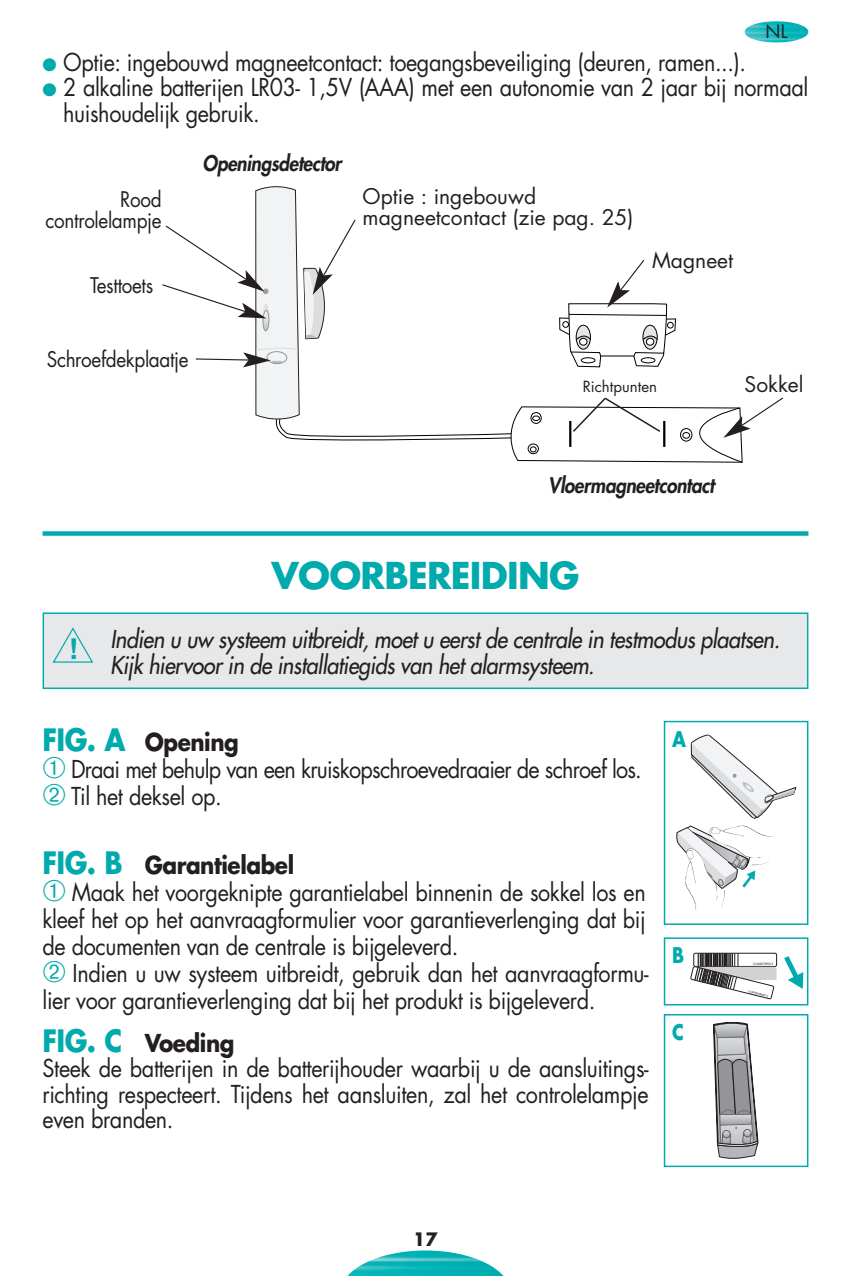
<style>
.page{position:relative;width:851px;height:1276px;background:#fff}
.page>*{position:absolute;margin:0;border:0;box-sizing:border-box;transform-origin:0 0}
.t1{font:700 36px "Futura";letter-spacing:-.02em;color:#00aaad}
.t2{font:700 28.8px "Helvetica";color:#00aaad}
.t3{font:24px/27px "Futura";letter-spacing:-.02em;color:#231f20;scale:.9 1}
.t4{font:italic 24px/25.5px "Futura";letter-spacing:-.015em;color:#231f20;scale:.9 1}
.t5{font:21px/21px "Futura";color:#231f20}
.t6{font:21px/21px "Futura";letter-spacing:-.02em;color:#231f20;text-align:right;scale:.9 1}
.t7{font:italic 800 21px "Futura";letter-spacing:-.015em;color:#231f20;scale:.9 1}
.t8{font:700 21px "Futura";color:#00aaad;scale:.85 1}
.t9{font:700 18px "Futura";color:#231f20}
.t10{font:18px "Futura";color:#231f20}
.t11{font:15px "Futura";color:#231f20}
.s1{color:#00aaad}
.s2{font-weight:700;font-size:30px;color:#00aaad}
.s3{font-weight:700}
</style>
<div class="page">
<img style="left:347px;top:1250px;width:157px;height:26px">
<img style="left:744px;top:21px;width:64px;height:22px">
<svg style="left:162px;top:186px;width:622px;height:277px"></svg>
<svg style="left:690px;top:734px;width:106px;height:84px"></svg>
<div style="left:663px;top:721px;width:145px;height:204px;border:2px solid #00aaad"></div>
<svg style="left:676px;top:825px;width:96px;height:85px"></svg>
<div style="left:693px;top:953px;width:83px;height:13px;border:1px solid #231f20;border-radius:2px"></div>
<div style="left:693px;top:967px;width:83px;height:13px;background:#d1d2d4;border-radius:2px"></div>
<svg style="left:784px;top:956px;width:20px;height:33px"></svg>
<svg style="left:690px;top:953px;width:83px;height:46px"></svg>
<div style="left:663px;top:937px;width:145px;height:68px;border:2px solid #00aaad"></div>
<svg style="left:713px;top:1022px;width:45px;height:136px;background:#a5a5a7"></svg>
<div style="left:663px;top:1014px;width:145px;height:153px;border:2px solid #00aaad"></div>
<div style="left:43px;top:531px;width:765px;height:5px;background:#00aaad"></div>
<div style="left:44px;top:614px;width:762px;height:73px;background:#e7e8e9"></div>
<div style="left:43px;top:612px;width:765px;height:77px;border:2px solid #00aaad"></div>
<svg style="left:53px;top:627px;width:41px;height:36px"></svg>
<p class="t10" style="left:765px;top:24px;width:23px">NL</p>
<p class="t3" style="left:43px;top:51px;width:783px"><span class="s1">●</span> Optie: ingebouwd magneetcontact: toegangsbeveiliging (deuren, ramen...).</p>
<p class="t3" style="left:63px;top:77px;width:829px;line-height:25.5px;text-indent:-21px"><span class="s1">●</span> 2 alkaline batterijen LR03- 1,5V (AAA) met een autonomie van 2 jaar bij normaal huishoudelijk gebruik.</p>
<p class="t7" style="left:203px;top:153px;width:156px">Openingsdetector</p>
<p class="t6" style="left:46px;top:190px;width:130px">Rood controlelampje</p>
<p class="t5" style="left:362px;top:188px;width:272px">Optie : ingebouwd magneetcontact (zie pag. 25)</p>
<p class="t6" style="left:90px;top:277px;width:72px">Testtoets</p>
<p class="t5" style="left:652px;top:252px;width:83px">Magneet</p>
<p class="t6" style="left:47px;top:350px;width:159px">Schroefdekplaatje</p>
<p class="t11" style="left:582px;top:379px;width:76px">Richtpunten</p>
<p class="t5" style="left:744px;top:375px;width:60px">Sokkel</p>
<p class="t7" style="left:548px;top:475px;width:186px">Vloermagneetcontact</p>
<p class="t2" style="left:68px;top:632px;width:11px">!</p>
<h1 class="t1" style="left:271px;top:559px;width:309px">VOORBEREIDING</h1>
<p class="t4" style="left:110px;top:628px;width:745px">Indien u uw systeem uitbreidt, moet u eerst de centrale in testmodus plaatsen.<br>Kijk hiervoor in de installatiegids van het alarmsysteem.</p>
<p class="t3" style="left:43px;top:730px;width:667px"><span class="s2">FIG. A</span> <span class="s3">Opening<br></span><span class="s1">➀</span> Draai met behulp van een kruiskopschroevedraaier de schroef los.<br><span class="s1">➁</span> Til het deksel op.</p>
<p class="t3" style="left:43px;top:854px;width:675px"><span class="s2">FIG. B</span> <span class="s3">Garantielabel<br></span><span class="s1">➀</span> Maak het voorgeknipte garantielabel binnenin de sokkel los en kleef het op het aanvraagformulier voor garantieverlenging dat bij de documenten van de centrale is bijgeleverd.<br><span class="s1">➁</span> Indien u uw systeem uitbreidt, gebruik dan het aanvraagformu&shy;lier voor garantieverlenging dat bij het produkt is bijgeleverd.</p>
<p class="t3" style="left:43px;top:1032px;width:675px;line-height:25.5px"><span class="s2">FIG. C</span> <span class="s3">Voeding<br></span>Steek de batterijen in de batterijhouder waarbij u de aansluitings&shy;richting respecteert. Tijdens het aansluiten, zal het controlelampje even branden.</p>
<p class="t8" style="left:672px;top:729px;width:18px">A</p>
<p class="t8" style="left:672px;top:946px;width:16px">B</p>
<p class="t8" style="left:672px;top:1022px;width:15px">C</p>
<p class="t9" style="left:413px;top:1231px;width:26px">17</p>
</div>
